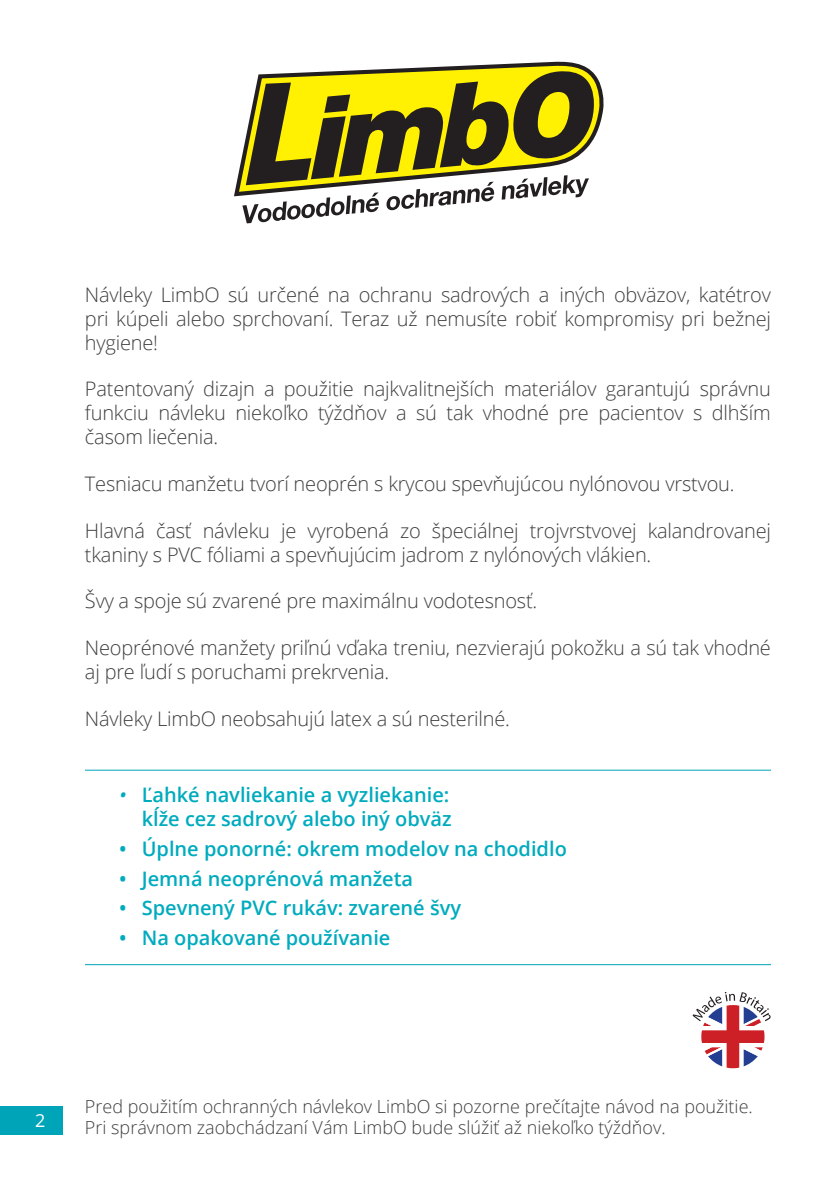
<style>
.page{position:relative;width:839px;height:1191px;background:#fff}
.page>*{position:absolute;margin:0;border:0;box-sizing:border-box;transform-origin:0 0}
.t1{font:300 20px/24px "Open Sans";letter-spacing:-.01em;color:#3e3e3f;text-align:justify}
.t2{font:600 20px/24px "Open Sans";color:#00abbe;text-align:right}
.t3{font:300 18px/21.6px "Open Sans";color:#3e3e3f}
.t4{font:18px "Open Sans";color:#fff}
.s1{font-weight:400;font-style:italic}
</style>
<div class="page">
<hr style="left:85px;top:769px;width:686px;height:1px;background:#00a4b8">
<hr style="left:85px;top:964px;width:686px;height:1px;background:#00a4b8">
<svg style="left:692px;top:991px;width:79px;height:77px"></svg>
<div style="left:0;top:1105px;width:62px;height:29px;background:#00a4b8"></div>
<svg style="left:234px;top:61px;width:370px;height:136px"></svg>
<svg style="left:242px;top:69px;width:352px;height:154px"></svg>
<p class="t1" style="left:85px;top:282px;width:688px">Návleky LimbO sú určené na ochranu sadrových a iných obväzov, katétrov pri kúpeli alebo sprchovaní. Teraz už nemusíte robiť kompromisy pri bežnej hygiene!</p>
<p class="t1" style="left:85px;top:376px;width:687px">Patentovaný dizajn a použitie najkvalitnejších materiálov garantujú správnu funkciu návleku niekoľko týždňov a sú tak vhodné pre pacientov s dlhším časom liečenia.</p>
<p class="t1" style="left:85px;top:471px;width:651px">Tesniacu manžetu tvorí neoprén s krycou spevňujúcou nylónovou vrstvou.</p>
<p class="t1" style="left:85px;top:518px;width:687px">Hlavná časť návleku je vyrobená zo špeciálnej trojvrstvovej kalandrovanej tkaniny s PVC fóliami a spevňujúcim jadrom z nylónových vlákien.</p>
<p class="t1" style="left:85px;top:588px;width:454px">Švy a spoje sú zvarené pre maximálnu vodotesnosť.</p>
<p class="t1" style="left:85px;top:635px;width:687px">Neoprénové manžety priľnú vďaka treniu, nezvierajú pokožku a sú tak vhodné aj pre ľudí s poruchami prekrvenia.</p>
<p class="t1" style="left:85px;top:706px;width:427px">Návleky LimbO neobsahujú latex a sú nesterilné.</p>
<p class="t2" style="left:119px;top:782px;width:334px"><span class="s1">•</span> Ľahké navliekanie a vyzliekanie: kĺže cez sadrový alebo iný obväz</p>
<p class="t2" style="left:119px;top:836px;width:449px">• Úplne ponorné: okrem modelov na chodidlo</p>
<p class="t2" style="left:119px;top:865px;width:296px">• Jemná neoprénová manžeta</p>
<p class="t2" style="left:119px;top:895px;width:344px">• Spevnený PVC rukáv: zvarené švy</p>
<p class="t2" style="left:119px;top:925px;width:273px">• Na opakované používanie</p>
<p class="t4" style="left:35px;top:1108px;width:12px">2</p>
<p class="t3" style="left:85px;top:1094px;width:669px">Pred použitím ochranných návlekov LimbO si pozorne prečítajte návod na použitie.<br>Pri správnom zaobchádzaní Vám LimbO bude slúžiť až niekoľko týždňov.</p>
</div>
